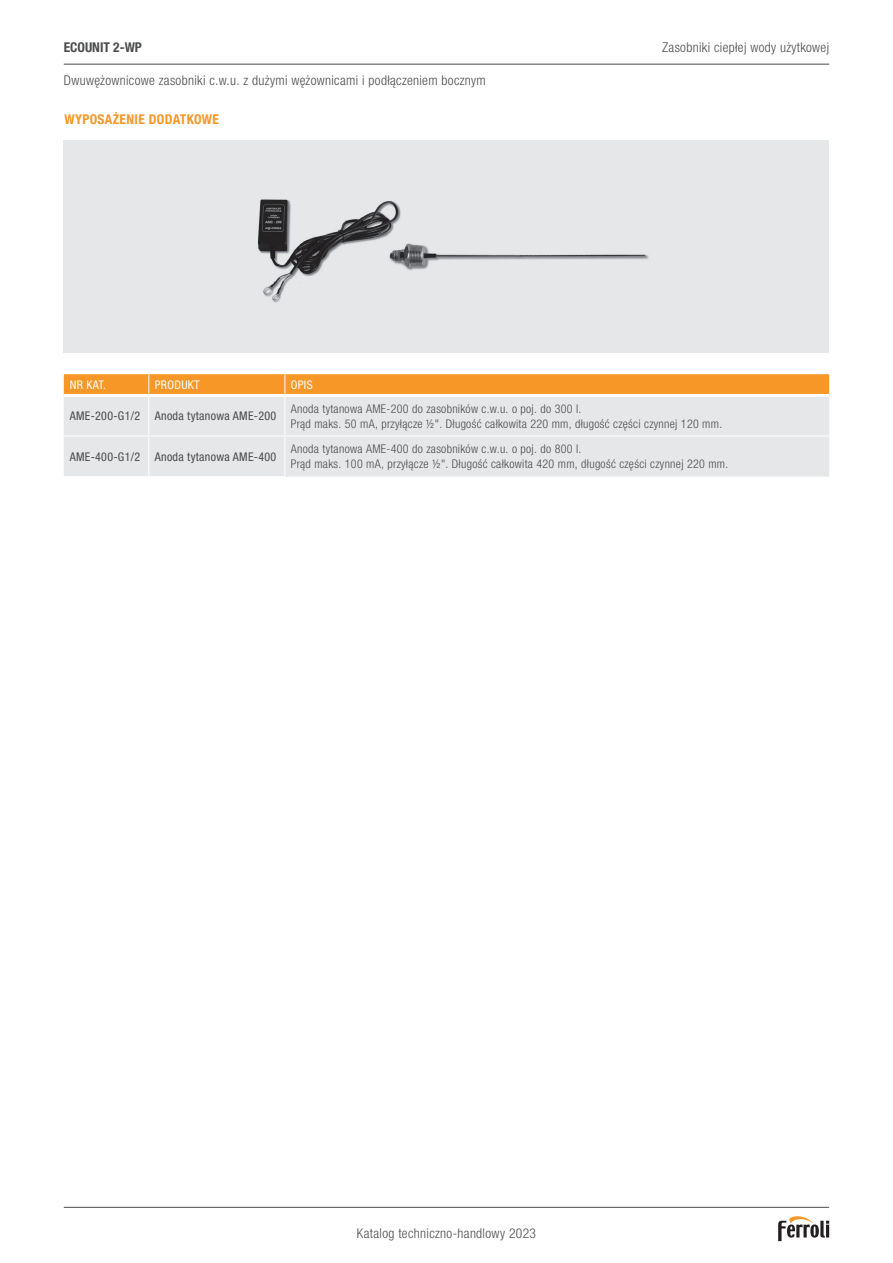
<style>
.page{position:relative;width:893px;height:1263px;background:#fff}
.page>*{position:absolute;margin:0;border:0;box-sizing:border-box;transform-origin:0 0}
.t1{font:300 condensed 13.5px "Helvetica Neue LTW1 G";letter-spacing:.025em;color:#4b4c4d}
.t2{font:700 condensed 13.5px "Helvetica Neue LTW1 G";letter-spacing:.025em;color:#f79727}
.t3{font:700 condensed 13.5px "Helvetica Neue LTW1 G";color:#4b4c4d}
.t4{font:300 condensed 12px/15px "Helvetica Neue LTW1 G";letter-spacing:.025em;color:#4b4c4d}
.t5{font:condensed 12px "Helvetica Neue LTW1 G";letter-spacing:.025em;color:#4b4c4d}
.t6{font:condensed 12px "Helvetica Neue LTW1 G";letter-spacing:.025em;color:#fff}
</style>
<div class="page">
<div style="left:64px;top:397px;width:765px;height:80px;background:#e6e7e9"></div>
<hr style="left:285px;top:436px;width:1px;height:40px;background:#fff">
<hr style="left:64px;top:476px;width:85px;height:1px;background:#fff">
<hr style="left:149px;top:476px;width:136px;height:1px;background:#fff">
<div style="left:64px;top:374px;width:765px;height:20px;background:#f79727"></div>
<hr style="left:148px;top:436px;width:1px;height:40px;background:#fff">
<hr style="left:148px;top:397px;width:1px;height:39px;background:#fff">
<hr style="left:285px;top:397px;width:1px;height:39px;background:#fff">
<hr style="left:64px;top:436px;width:85px;height:1px;background:#fff">
<hr style="left:149px;top:436px;width:136px;height:1px;background:#fff">
<hr style="left:285px;top:436px;width:544px;height:1px;background:#fff">
<hr style="left:64px;top:1207px;width:765px;height:1px;background:#4b4c4d">
<svg style="left:778px;top:1216px;width:51px;height:25px"></svg>
<hr style="left:64px;top:64px;width:765px;height:1px;background:#4b4c4d">
<div style="left:64px;top:140px;width:765px;height:213px;background:#e6e7e9"></div>
<img style="left:257px;top:199px;width:392px;height:104px">
<p class="t3" style="left:64px;top:39px;width:80px">ECOUNIT 2-WP</p>
<p class="t1" style="left:64px;top:72px;width:424px">Dwuwężownicowe zasobniki c.w.u. z dużymi wężownicami i podłączeniem bocznym</p>
<p class="t2" style="left:64px;top:112px;width:156px">WYPOSAŻENIE DODATKOWE</p>
<p class="t1" style="left:662px;top:40px;width:169px">Zasobniki ciepłej wody użytkowej</p>
<p class="t6" style="left:70px;top:378px;width:38px">NR KAT.</p>
<p class="t6" style="left:155px;top:378px;width:46px">PRODUKT</p>
<p class="t6" style="left:291px;top:378px;width:23px">OPIS</p>
<p class="t5" style="left:70px;top:409px;width:208px">AME-200-G1/2 Anoda tytanowa AME-200</p>
<p class="t4" style="left:291px;top:401px;width:433px">Anoda tytanowa AME-200 do zasobników c.w.u. o poj. do 300 l.<br>Prąd maks. 50 mA, przyłącze ½". Długość całkowita 220 mm, długość części czynnej 120 mm.</p>
<p class="t5" style="left:70px;top:449px;width:208px">AME-400-G1/2 Anoda tytanowa AME-400</p>
<p class="t4" style="left:291px;top:441px;width:439px">Anoda tytanowa AME-400 do zasobników c.w.u. o poj. do 800 l.<br>Prąd maks. 100 mA, przyłącze ½". Długość całkowita 420 mm, długość części czynnej 220 mm.</p>
<p class="t1" style="left:357px;top:1225px;width:181px">Katalog techniczno-handlowy 2023</p>
</div>
